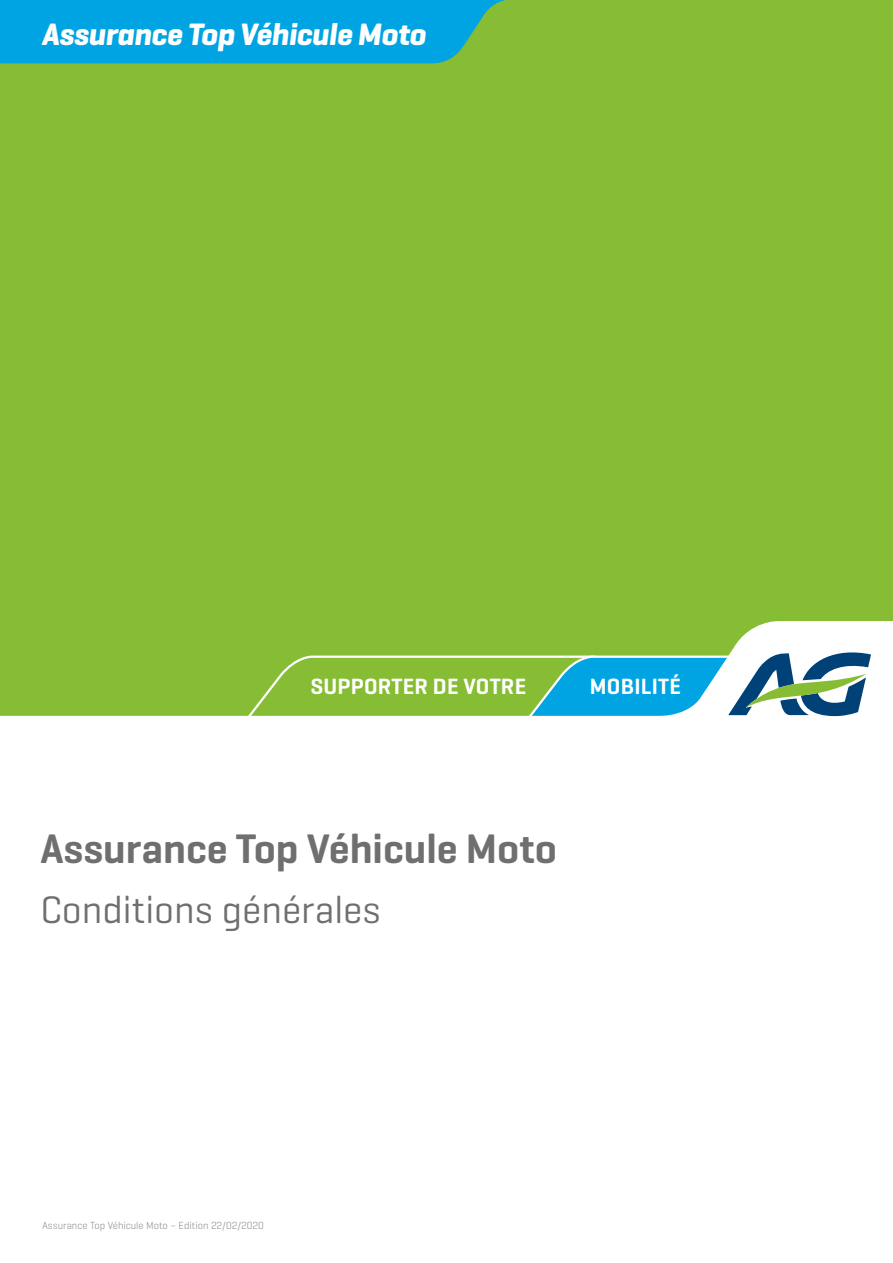
<style>
.page{position:relative;width:893px;height:1263px;background:#fff}
.page>*{position:absolute;margin:0;border:0;box-sizing:border-box;transform-origin:0 0}
.t1{font:600 42px "Geogrotesque";color:#706f6f}
.t2{font:39px "Geogrotesque";color:#706f6f}
.t3{font:italic 700 31.5px "Geogrotesque";letter-spacing:-.01em;color:#fff}
.t4{font:600 22.5px "Geogrotesque";letter-spacing:.01em;color:#fff}
.t5{font:300 10.5px "Geogrotesque";color:#898888}
</style>
<div class="page">
<div style="left:0;top:0;width:893px;height:741px;background:#86bd34"></div>
<div style="left:0;top:0;width:505px;height:63px;background:#00a4e2"></div>
<svg style="left:0;top:621px;width:893px;height:120px"></svg>
<svg style="left:242px;top:647px;width:629px;height:76px"></svg>
<h3 class="t3" style="left:41px;top:14px;width:386px">Assurance Top Véhicule Moto</h3>
<h3 class="t4" style="left:310px;top:672px;width:217px">SUPPORTER DE VOTRE</h3>
<h3 class="t4" style="left:590px;top:672px;width:93px">MOBILITÉ</h3>
<h1 class="t1" style="left:40px;top:822px;width:518px">Assurance Top Véhicule Moto</h1>
<h2 class="t2" style="left:40px;top:885px;width:342px">Conditions générales</h2>
<p class="t5" style="left:43px;top:1219px;width:223px">Assurance Top Véhicule Moto – Edition 22/02/2020</p>
</div>
